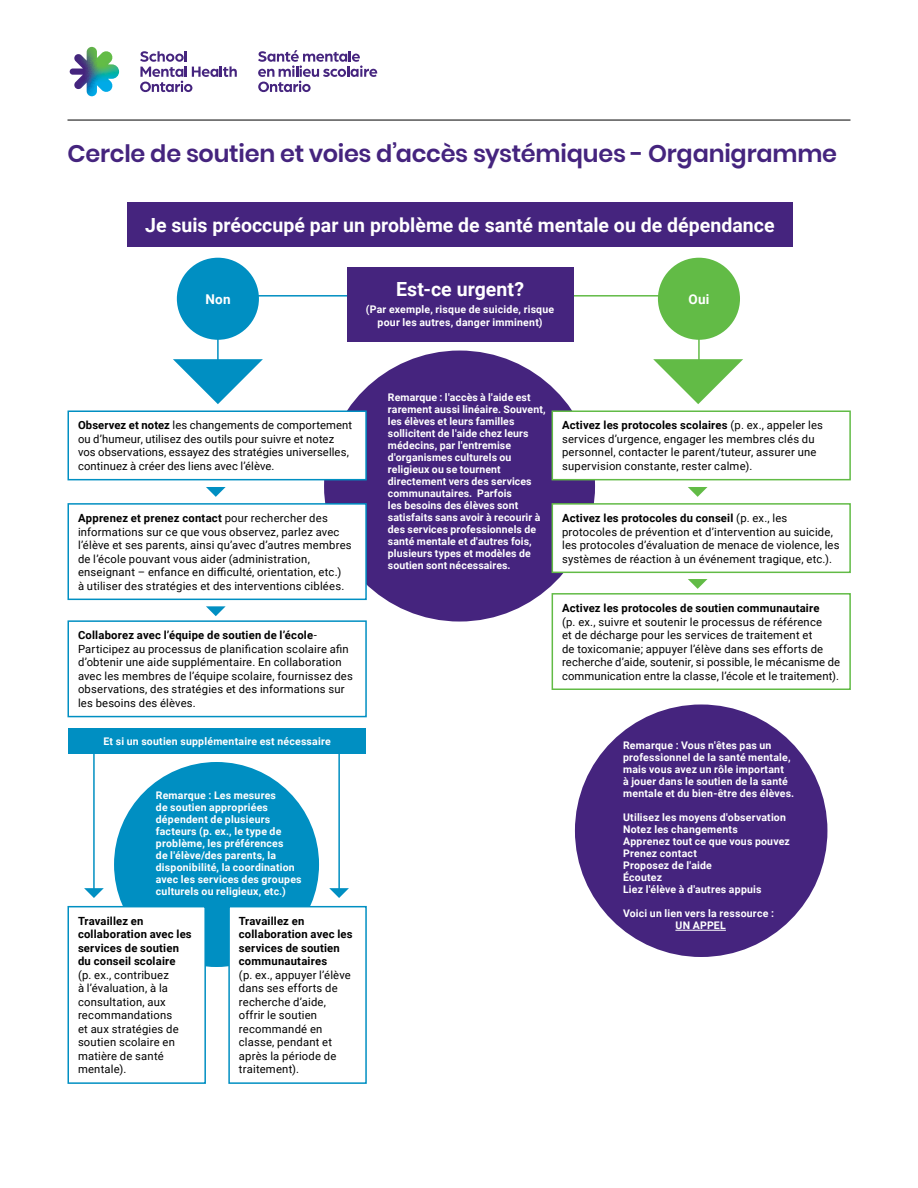
<style>
.page{position:relative;width:918px;height:1188px;background:#fff}
.page>*{position:absolute;margin:0;border:0;box-sizing:border-box;transform-origin:0 0}
.Hed_1{font:600 24px "Poppins";letter-spacing:-.01em;color:#45247e}
.Table_Copy{font:700 19.5px "Roboto";color:#fff}
.Table_Copy-2{font:700 13.5px "Roboto";letter-spacing:.015em;color:#fff}
.Table_Copy-3{font:11.25px/13.5px "Roboto";letter-spacing:.015em;color:#000}
.Table_Copy-4{font:700 10.5px/12px "Roboto";letter-spacing:.02em;color:#fff}
.s1{font-weight:700}
</style>
<div class="page">
<hr style="left:338px;top:749px;width:2px;height:142px;background:#008fc2">
<hr style="left:93px;top:739px;width:2px;height:154px;background:#008fc2">
<hr style="left:68px;top:120px;width:782px;height:1px;background:#000">
<svg style="left:469px;top:294px;width:274px;height:110px"></svg>
<svg style="left:173px;top:295px;width:275px;height:109px"></svg>
<div style="left:658px;top:258px;width:82px;height:82px;background:#62bb46;border-radius:50%"></div>
<div style="left:177px;top:258px;width:82px;height:82px;background:#008fc2;border-radius:50%"></div>
<svg style="left:206px;top:487px;width:20px;height:10px"></svg>
<svg style="left:206px;top:606px;width:20px;height:10px"></svg>
<svg style="left:688px;top:487px;width:19px;height:10px"></svg>
<svg style="left:84px;top:888px;width:20px;height:10px"></svg>
<svg style="left:329px;top:888px;width:20px;height:10px"></svg>
<svg style="left:688px;top:579px;width:19px;height:10px"></svg>
<svg style="left:70px;top:47px;width:49px;height:49px"></svg>
<svg style="left:258px;top:50px;width:119px;height:42px"></svg>
<svg style="left:140px;top:51px;width:97px;height:41px"></svg>
<div style="left:575px;top:704px;width:252px;height:253px;background:#45247e;border-radius:50%"></div>
<div style="left:114px;top:762px;width:205px;height:205px;background:#008fc2;border-radius:50%"></div>
<div style="left:324px;top:351px;width:271px;height:271px;background:#45247e;border-radius:50%"></div>
<div style="left:127px;top:202px;width:666px;height:45px;background:#45247e"></div>
<div style="left:347px;top:267px;width:226px;height:74px;background:#45247e"></div>
<div style="left:68px;top:411px;width:298px;height:69px;background:#fff"></div>
<div style="left:68px;top:410px;width:299px;height:70px;border:2px solid #008fc2"></div>
<div style="left:68px;top:504px;width:298px;height:95px;background:#fff"></div>
<div style="left:68px;top:503px;width:299px;height:97px;border:2px solid #008fc2"></div>
<div style="left:68px;top:620px;width:299px;height:97px;border:2px solid #008fc2"></div>
<div style="left:68px;top:728px;width:298px;height:26px;background:#008fc2"></div>
<div style="left:68px;top:907px;width:137px;height:176px;background:#fff"></div>
<div style="left:68px;top:906px;width:138px;height:178px;border:2px solid #008fc2"></div>
<div style="left:229px;top:907px;width:137px;height:176px;background:#fff"></div>
<div style="left:228px;top:906px;width:139px;height:178px;border:2px solid #008fc2"></div>
<div style="left:552px;top:411px;width:298px;height:69px;background:#fff"></div>
<div style="left:552px;top:410px;width:299px;height:70px;border:2px solid #62bb46"></div>
<div style="left:552px;top:504px;width:298px;height:68px;background:#fff"></div>
<div style="left:552px;top:503px;width:299px;height:70px;border:2px solid #62bb46"></div>
<div style="left:552px;top:593px;width:299px;height:97px;border:2px solid #62bb46"></div>
<hr style="left:675px;top:930px;width:51px;height:1px;background:#fff">
<h1 class="Hed_1" style="left:68px;top:140px;width:771px">Cercle de soutien et voies dʼaccès systémiques - Organigramme</h1>
<p class="Table_Copy" style="left:145px;top:212px;width:631px">Je suis préoccupé par un problème de santé mentale ou de dépendance</p>
<p class="Table_Copy-2" style="left:205px;top:290px;width:27px">Non</p>
<p class="Table_Copy" style="left:396px;top:276px;width:130px">Est-ce urgent?</p>
<p class="Table_Copy-4" style="left:366px;top:302px;width:190px;line-height:13.5px;text-align:center">(Par exemple, risque de suicide, risque pour les autres, danger imminent)</p>
<p class="Table_Copy-2" style="left:689px;top:290px;width:22px">Oui</p>
<p class="Table_Copy-3" style="left:78px;top:418px;width:276px"><span class="s1">Observez et notez</span> les changements de comportement ou dʼhumeur, utilisez des outils pour suivre et notez vos observations, essayez des stratégies universelles, continuez à créer des liens avec lʼélève.</p>
<p class="Table_Copy-3" style="left:78px;top:511px;width:275px"><span class="s1">Apprenez et prenez contact</span> pour rechercher des informations sur ce que vous observez, parlez avec lʼélève et ses parents, ainsi quʼavec dʼautres membres de lʼécole pouvant vous aider (administration, enseignant – enfance en difficulté, orientation, etc.)<br>à utiliser des stratégies et des interventions ciblées.</p>
<p class="Table_Copy-3" style="left:78px;top:628px;width:276px"><span class="s1">Collaborez avec lʼéquipe de soutien de lʼécole</span>-Participez au processus de planification scolaire afin dʼobtenir une aide supplémentaire. En collaboration avec les membres de lʼéquipe scolaire, fournissez des observations, des stratégies et des informations sur les besoins des élèves.</p>
<p class="Table_Copy-4" style="left:104px;top:735px;width:229px">Et si un soutien supplémentaire est nécessaire</p>
<p class="Table_Copy-4" style="left:156px;top:789px;width:147px">Remarque : Les mesures<br>de soutien appropriées dépendent de plusieurs facteurs (p. ex., le type de problème, les préférences<br>de l'élève/des parents, la disponibilité, la coordination avec les services des groupes culturels ou religieux, etc.)</p>
<p class="Table_Copy-3" style="left:78px;top:914px;width:115px"><span class="s1">Travaillez en collaboration avec les services de soutien du conseil scolaire </span>(p. ex., contribuez<br>à lʼévaluation, à la consultation, aux recommandations<br>et aux stratégies de soutien scolaire en matière de santé mentale).</p>
<p class="Table_Copy-3" style="left:239px;top:914px;width:115px"><span class="s1">Travaillez en collaboration avec les services de soutien communautaires<br></span>(p. ex., appuyer l’élève dans ses efforts de recherche d’aide, offrir le soutien recommandé en classe, pendant et après la période de traitement).</p>
<p class="Table_Copy-4" style="left:388px;top:391px;width:144px">Remarque : l'accès à l'aide est</p>
<p class="Table_Copy-4" style="left:388px;top:403px;width:159px">rarement aussi linéaire. Souvent, les élèves et leurs familles sollicitent de l'aide chez leurs médecins, par l'entremise d'organismes culturels ou religieux ou se tournent directement vers des services communautaires. Parfois<br>les besoins des élèves sont satisfaits sans avoir à recourir à des services professionnels de santé mentale et d'autres fois, plusieurs types et modèles de soutien sont nécessaires.</p>
<p class="Table_Copy-3" style="left:562px;top:418px;width:262px"><span class="s1">Activez les protocoles scolaires</span> (p. ex., appeler les services dʼurgence, engager les membres clés du personnel, contacter le parent/tuteur, assurer une supervision constante, rester calme).</p>
<p class="Table_Copy-3" style="left:562px;top:511px;width:279px"><span class="s1">Activez les protocoles du conseil</span> (p. ex., les protocoles de prévention et dʼintervention au suicide, les protocoles dʼévaluation de menace de violence, les systèmes de réaction à un événement tragique, etc.).</p>
<p class="Table_Copy-3" style="left:562px;top:601px;width:280px"><span class="s1">Activez les protocoles de soutien communautaire<br></span>(p. ex., suivre et soutenir le processus de référence<br>et de décharge pour les services de traitement et<br>de toxicomanie; appuyer l’élève dans ses efforts de recherche d’aide, soutenir, si possible, le mécanisme de communication entre la classe, lʼécole et le traitement).</p>
<p class="Table_Copy-4" style="left:623px;top:739px;width:150px">Remarque : Vous n'êtes pas un</p>
<p class="Table_Copy-4" style="left:623px;top:751px;width:173px">professionnel de la santé mentale, mais vous avez un rôle important<br>à jouer dans le soutien de la santé mentale et du bien-être des élèves.</p>
<p class="Table_Copy-4" style="left:623px;top:811px;width:164px">Utilisez les moyens d'observation</p>
<p class="Table_Copy-4" style="left:623px;top:823px;width:116px">Notez les changements</p>
<p class="Table_Copy-4" style="left:623px;top:835px;width:168px">Apprenez tout ce que vous pouvez</p>
<p class="Table_Copy-4" style="left:623px;top:847px;width:75px">Prenez contact</p>
<p class="Table_Copy-4" style="left:623px;top:859px;width:90px">Proposez de l'aide</p>
<p class="Table_Copy-4" style="left:623px;top:871px;width:40px">Écoutez</p>
<p class="Table_Copy-4" style="left:623px;top:883px;width:140px">Liez l'élève à d'autres appuis</p>
<p class="Table_Copy-4" style="left:623px;top:907px;width:152px">Voici un lien vers la ressource :</p>
<p class="Table_Copy-4" style="left:675px;top:919px;width:52px">UN APPEL</p>
</div>
